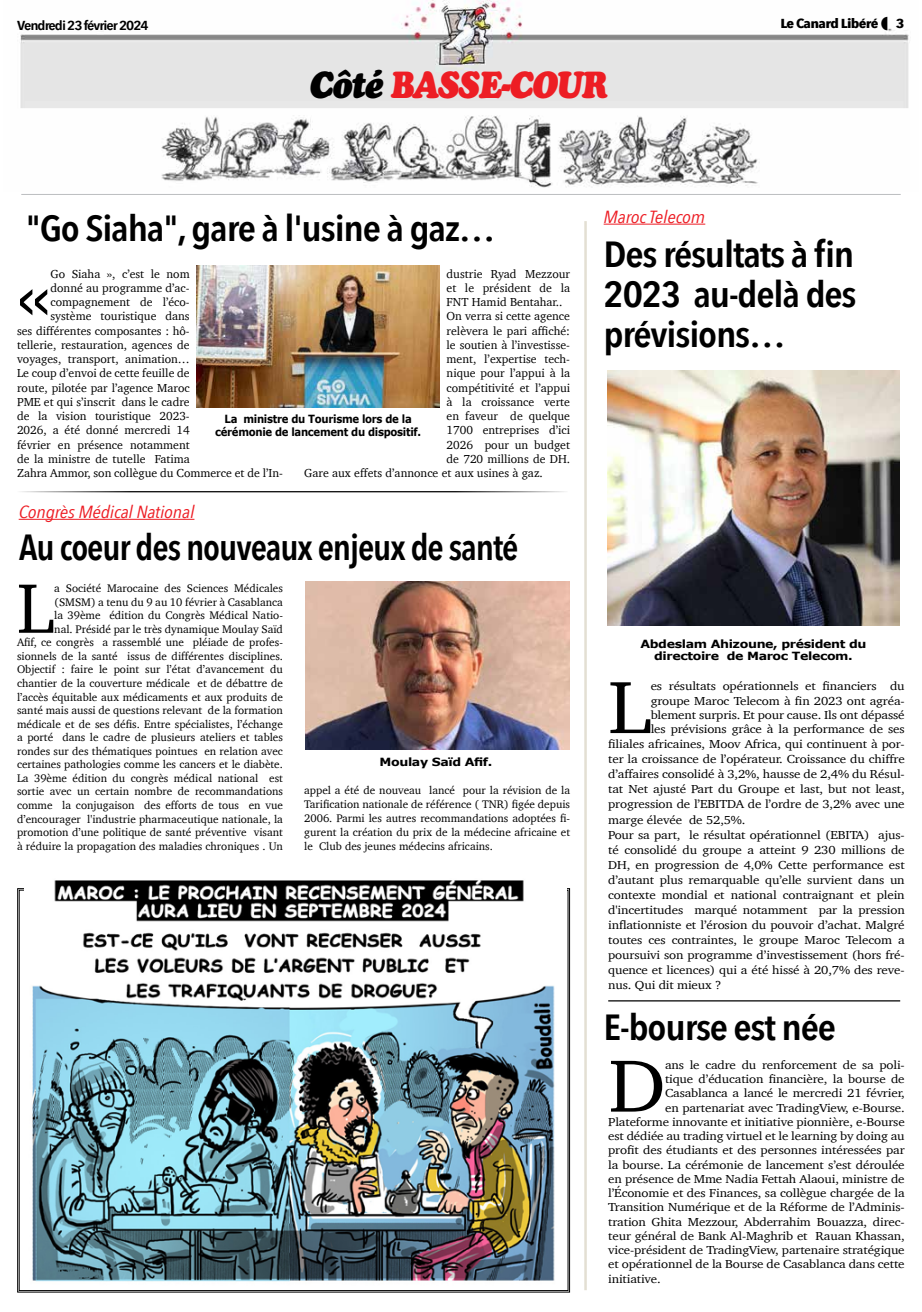
<style>
.page{position:relative;width:922px;height:1312px;background:#fff}
.page>*{position:absolute;margin:0;border:0;box-sizing:border-box;transform-origin:0 0}
.t1{font:75.62px "Charter";color:#000;scale:1.1 1}
.t2{font:75.62px "Charter";color:#000}
.t3{font:71.62px "Charter";color:#000}
.t4{font:italic 37.5px "Cooper Black Std";letter-spacing:-.04em;color:#ed1d24;scale:.9 1}
.t5{font:600 36.25px/40px "Avenir Next Condensed";letter-spacing:-.03em;color:#000;text-align:justify;scale:1.12 1}
.t6{font:600 36.25px "Avenir Next Condensed";letter-spacing:-.03em;color:#000}
.t7{font:italic 17.5px "Avenir Next Condensed";letter-spacing:-.01em;color:#ed1d24;scale:1.16 1}
.t8{font:600 13px "Avenir Next Condensed";letter-spacing:-.06em;color:#000;scale:1.25 1}
.t9{font:700 13px "Avenir Next Condensed";letter-spacing:-.04em;color:#000;scale:1.25 1}
.t10{font:11.88px "Charter";letter-spacing:-.01em;color:#000;scale:1.1 1}
.t11{font:11.88px "Charter";letter-spacing:-.01em;color:#000}
.t12{font:11.25px/13.5px "Charter";color:#000;text-align:right}
.t13{font:700 11.25px/12.5px "Verdana";letter-spacing:-.03em;color:#000;text-align:center;scale:1.12 1}
.t14{font:700 11.25px/12.5px "Verdana";letter-spacing:-.03em;color:#000;text-align:center;scale:.9 1}
.s1{color:#000}
</style>
<div class="page">
<img style="left:20px;top:0;width:889px;height:188px">
<hr style="left:21px;top:194px;width:879px;height:1px;background:#bcbec0">
<hr style="left:584px;top:221px;width:2px;height:1068px;background:#e3dfd3">
<hr style="left:603px;top:224px;width:102px;height:1px;background:#ed1d24">
<hr style="left:19px;top:518px;width:175px;height:1px;background:#ed1d24">
<img style="left:607px;top:370px;width:292px;height:255px">
<svg style="left:17px;top:888px;width:553px;height:404px"></svg>
<img style="left:305px;top:581px;width:264px;height:168px">
<hr style="left:17px;top:491px;width:550px;height:1px;background:#000">
<img style="left:197px;top:266px;width:242px;height:141px">
<img style="left:25px;top:880px;width:541px;height:406px">
<hr style="left:608px;top:1000px;width:291px;height:1px;background:#000">
<svg style="left:881px;top:16px;width:6px;height:14px"></svg>
<p class="t8" style="left:17px;top:14px;width:107px">Vendredi 23 février 2024</p>
<p class="t9" style="left:780px;top:15px;width:80px">Le Canard Libéré</p>
<p class="t9" style="left:895px;top:15px;width:8px">3</p>
<h3 class="t4" style="left:309px;top:62px;width:333px"><span class="s1">Côté</span> BASSE-COUR</h3>
<h3 class="t5" style="left:26px;top:207px;width:420px">"Go Siaha", gare à l'usine à gaz…</h3>
<p class="t11" style="left:50px;top:263px;width:141px">Go Siaha », c’est le nom</p>
<p class="t11" style="left:50px;top:277px;width:141px">donné au programme d’ac-</p>
<p class="t11" style="left:50px;top:292px;width:141px">compagnement de l’éco-</p>
<p class="t11" style="left:50px;top:306px;width:141px">système touristique dans</p>
<p class="t11" style="left:17px;top:320px;width:174px">ses différentes composantes : hô-</p>
<p class="t11" style="left:17px;top:334px;width:174px">tellerie, restauration, agences de</p>
<p class="t11" style="left:17px;top:349px;width:174px">voyages, transport, animation…</p>
<p class="t11" style="left:17px;top:363px;width:174px">Le coup d’envoi de cette feuille de</p>
<p class="t11" style="left:17px;top:377px;width:174px">route, pilotée par l’agence Maroc</p>
<p class="t11" style="left:17px;top:391px;width:174px">PME et qui s’inscrit dans le cadre</p>
<p class="t11" style="left:17px;top:406px;width:174px">de la vision touristique 2023-</p>
<p class="t11" style="left:17px;top:420px;width:174px">2026, a été donné mercredi 14</p>
<p class="t11" style="left:17px;top:434px;width:174px">février en présence notamment</p>
<p class="t11" style="left:17px;top:448px;width:174px">de la ministre de tutelle Fatima</p>
<p class="t11" style="left:17px;top:463px;width:267px">Zahra Ammor, son collègue du Commerce et de l’In-</p>
<p class="t11" style="left:446px;top:263px;width:125px">dustrie Ryad Mezzour</p>
<p class="t11" style="left:446px;top:277px;width:125px">et le président de la</p>
<p class="t11" style="left:446px;top:292px;width:117px">FNT Hamid Bentahar..</p>
<p class="t11" style="left:446px;top:306px;width:125px">On verra si cette agence</p>
<p class="t11" style="left:446px;top:320px;width:125px">relèvera le pari affiché:</p>
<p class="t11" style="left:446px;top:334px;width:125px">le soutien à l’investisse-</p>
<p class="t11" style="left:446px;top:349px;width:125px">ment, l’expertise tech-</p>
<p class="t11" style="left:446px;top:363px;width:125px">nique pour l’appui à la</p>
<p class="t11" style="left:446px;top:377px;width:125px">compétitivité et l’appui</p>
<p class="t11" style="left:446px;top:391px;width:125px">à la croissance verte</p>
<p class="t11" style="left:446px;top:406px;width:125px">en faveur de quelque</p>
<p class="t11" style="left:446px;top:420px;width:125px">1700 entreprises d’ici</p>
<p class="t11" style="left:446px;top:434px;width:125px">2026 pour un budget</p>
<p class="t11" style="left:446px;top:448px;width:125px">de 720 millions de DH.</p>
<p class="t11" style="left:304px;top:463px;width:240px">Gare aux effets d’annonce et aux usines à gaz.</p>
<h1 class="t2" style="left:17px;top:229px;width:35px">«</h1>
<p class="t14" style="left:215px;top:412px;width:230px">La ministre du Tourisme lors de la cérémonie de lancement du dispositif.</p>
<h3 class="t7" style="left:19px;top:501px;width:153px">Congrès Médical National</h3>
<h3 class="t6" style="left:19px;top:515px;width:500px">Au coeur des nouveaux enjeux de santé</h3>
<p class="t12" style="left:17px;top:581px;width:267px">a Société Marocaine des Sciences Médicales (SMSM) a tenu du 9 au 10 février à Casablanca<br>la 39ème édition du Congrès Médical Natio-<br>nal. Présidé par le très dynamique Moulay Saïd<br>Afif, ce congrès a rassemblé une pléiade de profes&shy;sionnels de la santé issus de différentes disciplines.<br>Objectif : faire le point sur l’état d’avancement du chantier de la couverture médicale et de débattre de l’accès équitable aux médicaments et aux produits de santé mais aussi de questions relevant de la formation médicale et de ses défis. Entre spécialistes, l’échange a porté dans le cadre de plusieurs ateliers et tables rondes sur des thématiques pointues en relation avec certaines pathologies comme les cancers et le diabète.<br>La 39ème édition du congrès médical national est sortie avec un certain nombre de recommandations comme la conjugaison des efforts de tous en vue d’encourager l'industrie pharmaceutique nationale, la promotion d’une politique de santé préventive visant à réduire la propagation des maladies chroniques . Un</p>
<h2 class="t3" style="left:17px;top:546px;width:39px">L</h2>
<p class="t13" style="left:379px;top:755px;width:102px">Moulay Saïd Afif.</p>
<p class="t12" style="left:304px;top:782px;width:267px;line-height:14px;text-align:justify">appel a été de nouveau lancé pour la révision de la Tarification nationale de référence ( TNR) figée depuis 2006. Parmi les autres recommandations adoptées fi&shy;gurent la création du prix de la médecine africaine et le Club des jeunes médecins africains.</p>
<h3 class="t7" style="left:603px;top:206px;width:89px">Maroc Telecom</h3>
<h3 class="t5" style="left:603px;top:233px;width:227px">Des résultats à fin 2023 au-delà des prévisions…</h3>
<p class="t13" style="left:640px;top:637px;width:203px">Abdeslam Ahizoune, président du directoire de Maroc Telecom.</p>
<h1 class="t1" style="left:608px;top:641px;width:41px">L</h1>
<p class="t10" style="left:650px;top:675px;width:232px">es résultats opérationnels et financiers du</p>
<p class="t10" style="left:650px;top:690px;width:232px">groupe Maroc Telecom à fin 2023 ont agréa-</p>
<p class="t10" style="left:650px;top:704px;width:232px">blement surpris. Et pour cause. Ils ont dépassé</p>
<p class="t10" style="left:650px;top:718px;width:232px">les prévisions grâce à la performance de ses</p>
<p class="t10" style="left:608px;top:733px;width:271px">filiales africaines, Moov Africa, qui continuent à por-</p>
<p class="t10" style="left:608px;top:748px;width:271px">ter la croissance de l’opérateur. Croissance du chiffre</p>
<p class="t10" style="left:608px;top:763px;width:271px">d’affaires consolidé à 3,2%, hausse de 2,4% du Résul-</p>
<p class="t10" style="left:608px;top:778px;width:271px">tat Net ajusté Part du Groupe et last, but not least,</p>
<p class="t10" style="left:608px;top:794px;width:271px">progression de l’EBITDA de l’ordre de 3,2% avec une</p>
<p class="t10" style="left:608px;top:809px;width:126px">marge élevée de 52,5%.</p>
<p class="t10" style="left:608px;top:824px;width:271px">Pour sa part, le résultat opérationnel (EBITA) ajus-</p>
<p class="t10" style="left:608px;top:839px;width:271px">té consolidé du groupe a atteint 9 230 millions de</p>
<p class="t10" style="left:608px;top:854px;width:271px">DH, en progression de 4,0% Cette performance est</p>
<p class="t10" style="left:608px;top:869px;width:271px">d’autant plus remarquable qu’elle survient dans un</p>
<p class="t10" style="left:608px;top:884px;width:271px">contexte mondial et national contraignant et plein</p>
<p class="t10" style="left:608px;top:899px;width:271px">d'incertitudes marqué notamment par la pression</p>
<p class="t10" style="left:608px;top:914px;width:271px">inflationniste et l’érosion du pouvoir d’achat. Malgré</p>
<p class="t10" style="left:608px;top:929px;width:271px">toutes ces contraintes, le groupe Maroc Telecom a</p>
<p class="t10" style="left:608px;top:944px;width:271px">poursuivi son programme d’investissement (hors fré-</p>
<p class="t10" style="left:608px;top:959px;width:271px">quence et licences) qui a été hissé à 20,7% des reve-</p>
<p class="t10" style="left:608px;top:974px;width:104px">nus. Qui dit mieux ?</p>
<h3 class="t5" style="left:603px;top:1006px;width:209px">E-bourse est née</h3>
<h1 class="t1" style="left:608px;top:1020px;width:54px">D</h1>
<p class="t10" style="left:665px;top:1054px;width:219px">ans le cadre du renforcement de sa poli-</p>
<p class="t10" style="left:665px;top:1068px;width:219px">tique d’éducation financière, la bourse de</p>
<p class="t10" style="left:665px;top:1082px;width:219px">Casablanca a lancé le mercredi 21 février,</p>
<p class="t10" style="left:665px;top:1097px;width:219px">en partenariat avec TradingView, e-Bourse.</p>
<p class="t10" style="left:608px;top:1111px;width:271px">Plateforme innovante et initiative pionnière, e-Bourse</p>
<p class="t10" style="left:608px;top:1125px;width:271px">est dédiée au trading virtuel et le learning by doing au</p>
<p class="t10" style="left:608px;top:1139px;width:271px">profit des étudiants et des personnes intéressées par</p>
<p class="t10" style="left:608px;top:1154px;width:271px">la bourse. La cérémonie de lancement s’est déroulée</p>
<p class="t10" style="left:608px;top:1168px;width:271px">en présence de Mme Nadia Fettah Alaoui, ministre de</p>
<p class="t10" style="left:608px;top:1182px;width:271px">l’Économie et des Finances, sa collègue chargée de la</p>
<p class="t10" style="left:608px;top:1196px;width:271px">Transition Numérique et de la Réforme de l’Adminis-</p>
<p class="t10" style="left:608px;top:1211px;width:271px">tration Ghita Mezzour, Abderrahim Bouazza, direc-</p>
<p class="t10" style="left:608px;top:1225px;width:271px">teur général de Bank Al-Maghrib et Rauan Khassan,</p>
<p class="t10" style="left:608px;top:1239px;width:271px">vice-président de TradingView, partenaire stratégique</p>
<p class="t10" style="left:608px;top:1253px;width:271px">et opérationnel de la Bourse de Casablanca dans cette</p>
<p class="t10" style="left:608px;top:1268px;width:49px">initiative.</p>
</div>
